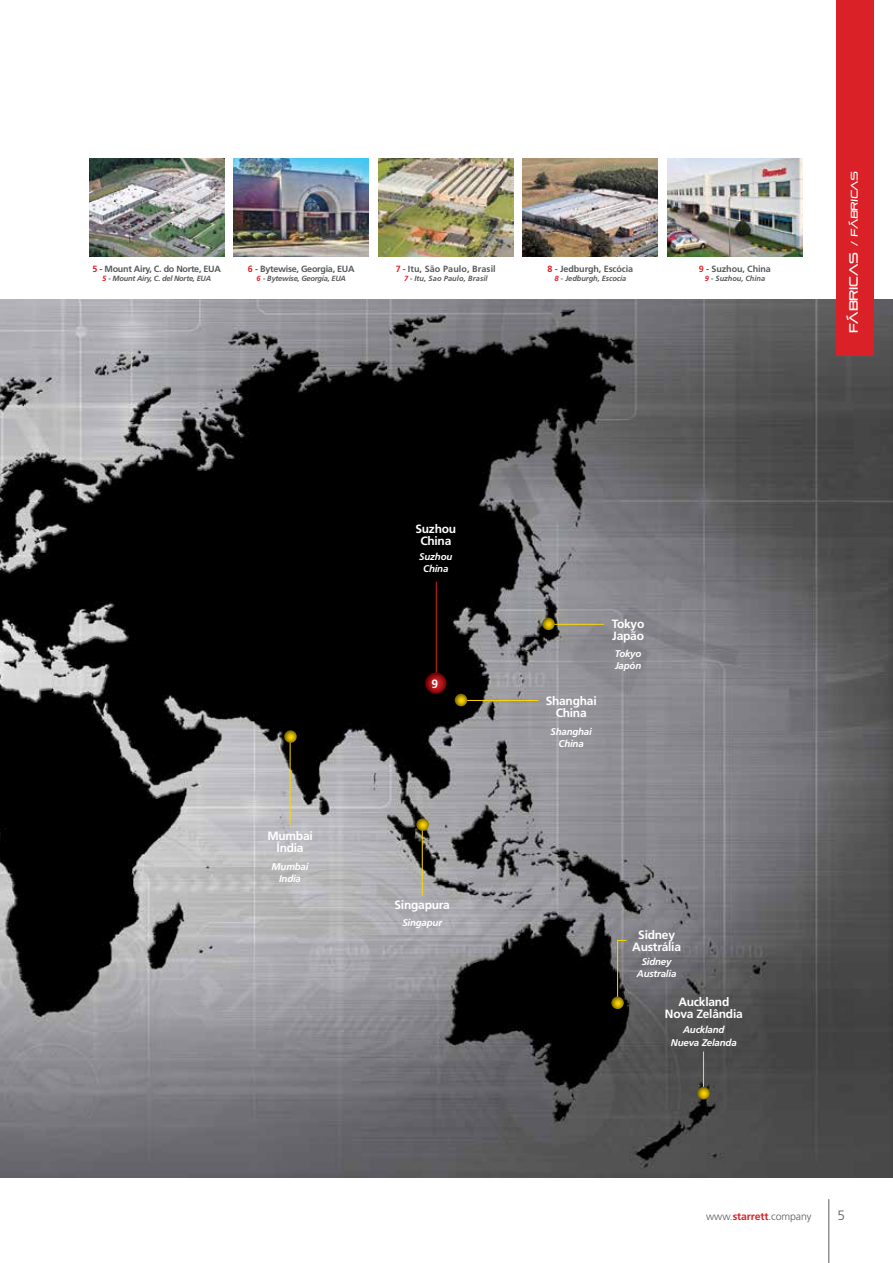
<style>
.page{position:relative;width:893px;height:1263px;background:#fff}
.page>*{position:absolute;margin:0;border:0;box-sizing:border-box;transform-origin:0 0}
.t1{font:300 13.5px "Frutiger LT Std";color:#58595b}
.t2{font:700 12px/12px "Frutiger LT Std";letter-spacing:-.02em;color:#fff;text-align:center}
.t3{font:300 10.5px "Frutiger LT Std";letter-spacing:-.01em;color:#58595b}
.t4{font:italic 700 9.75px/12px "Frutiger LT Std";letter-spacing:-.02em;color:#fff;text-align:center}
.t5{font:9.75px "Pirulen";color:#fff}
.t6{font:700 9px "Frutiger LT Std";letter-spacing:-.03em;color:#58595b}
.t7{font:700 9px "Frutiger LT Std";letter-spacing:-.01em;color:#58595b}
.t8{font:700 9px "Frutiger LT Std";letter-spacing:.01em;color:#58595b}
.t9{font:italic 700 7.5px "Frutiger LT Std";letter-spacing:-.03em;color:#58595b}
.t10{font:italic 700 7.5px "Frutiger LT Std";letter-spacing:-.01em;color:#58595b}
.t11{font:italic 700 7.5px "Frutiger LT Std";letter-spacing:.01em;color:#58595b}
.s1{color:#da2128}
.s2{font-size:12px}
.s3{font-weight:700;color:#da2128}
</style>
<div class="page">
<img style="left:0;top:300px;width:893px;height:878px">
<img style="left:89px;top:158px;width:135px;height:99px">
<img style="left:234px;top:158px;width:135px;height:99px">
<img style="left:378px;top:158px;width:135px;height:99px">
<img style="left:523px;top:158px;width:135px;height:99px">
<img style="left:667px;top:158px;width:135px;height:99px">
<hr style="left:461px;top:700px;width:77px;height:1px;background:#ffd800">
<hr style="left:436px;top:582px;width:1px;height:91px;background:#da2128">
<hr style="left:548px;top:624px;width:56px;height:1px;background:#ffd800">
<hr style="left:290px;top:737px;width:1px;height:88px;background:#ffd800">
<hr style="left:422px;top:824px;width:1px;height:72px;background:#ffd800">
<hr style="left:703px;top:1052px;width:1px;height:41px;background:#ffd800">
<svg style="left:425px;top:672px;width:21px;height:22px"></svg>
<svg style="left:697px;top:1087px;width:13px;height:12px"></svg>
<svg style="left:611px;top:940px;width:16px;height:69px"></svg>
<svg style="left:542px;top:618px;width:13px;height:12px"></svg>
<svg style="left:455px;top:694px;width:12px;height:12px"></svg>
<svg style="left:416px;top:818px;width:13px;height:13px"></svg>
<svg style="left:284px;top:730px;width:13px;height:13px"></svg>
<div style="left:836px;top:0;width:37px;height:356px;background:#da2128"></div>
<hr style="left:828px;top:1199px;width:1px;height:64px;background:#58595b">
<p class="t6" style="left:93px;top:264px;width:130px"><span class="s1">5</span> - Mount Airy, C. do Norte, EUA</p>
<p class="t9" style="left:102px;top:274px;width:110px"><span class="s1">5</span> - Mount Airy, C. del Norte, EUA</p>
<p class="t6" style="left:248px;top:264px;width:108px"><span class="s1">6</span> - Bytewise, Georgia, EUA</p>
<p class="t9" style="left:257px;top:274px;width:91px"><span class="s1">6</span> - Bytewise, Georgia, EUA</p>
<p class="t8" style="left:396px;top:264px;width:101px"><span class="s1">7</span> - Itu, São Paulo, Brasil</p>
<p class="t11" style="left:404px;top:274px;width:85px"><span class="s1">7</span> - Itu, Sao Paulo, Brasil</p>
<p class="t7" style="left:547px;top:264px;width:87px"><span class="s1">8</span> - Jedburgh, Escócia</p>
<p class="t10" style="left:554px;top:274px;width:73px"><span class="s1">8</span> - Jedburgh, Escocia</p>
<p class="t7" style="left:699px;top:264px;width:74px"><span class="s1">9</span> - Suzhou, China</p>
<p class="t10" style="left:705px;top:274px;width:62px"><span class="s1">9</span> - Suzhou, China</p>
<p class="t5" style="left:848px;top:333px;width:164px;rotate:-90deg"><span class="s2">FÁBRICAS</span> / FÁBRICAS</p>
<p class="t2" style="left:267px;top:830px;width:47px">Mumbai<br>Índia</p>
<p class="t4" style="left:272px;top:860px;width:38px">Mumbai<br>India</p>
<p class="t2" style="left:415px;top:523px;width:42px">Suzhou<br>China</p>
<p class="t4" style="left:419px;top:551px;width:35px">Suzhou<br>China</p>
<p class="t2" style="left:432px;top:677px;width:8px">9</p>
<p class="t2" style="left:395px;top:899px;width:57px">Singapura</p>
<p class="t4" style="left:402px;top:916px;width:41px">Singapur</p>
<p class="t2" style="left:546px;top:695px;width:52px">Shanghai<br>China</p>
<p class="t4" style="left:550px;top:725px;width:43px">Shanghai<br>China</p>
<p class="t2" style="left:612px;top:618px;width:34px;text-align:left">Tokyo<br>Japão</p>
<p class="t4" style="left:615px;top:648px;width:28px;text-align:left">Tokyo<br>Japón</p>
<p class="t2" style="left:632px;top:928px;width:50px">Sidney<br>Austrália</p>
<p class="t4" style="left:637px;top:956px;width:41px">Sidney<br>Australia</p>
<p class="t2" style="left:665px;top:995px;width:79px">Auckland<br>Nova Zelândia</p>
<p class="t4" style="left:671px;top:1024px;width:67px">Auckland<br>Nueva Zelanda</p>
<p class="t3" style="left:706px;top:1210px;width:107px">www.<span class="s3">starrett</span>.company</p>
<p class="t1" style="left:837px;top:1208px;width:9px">5</p>
</div>
